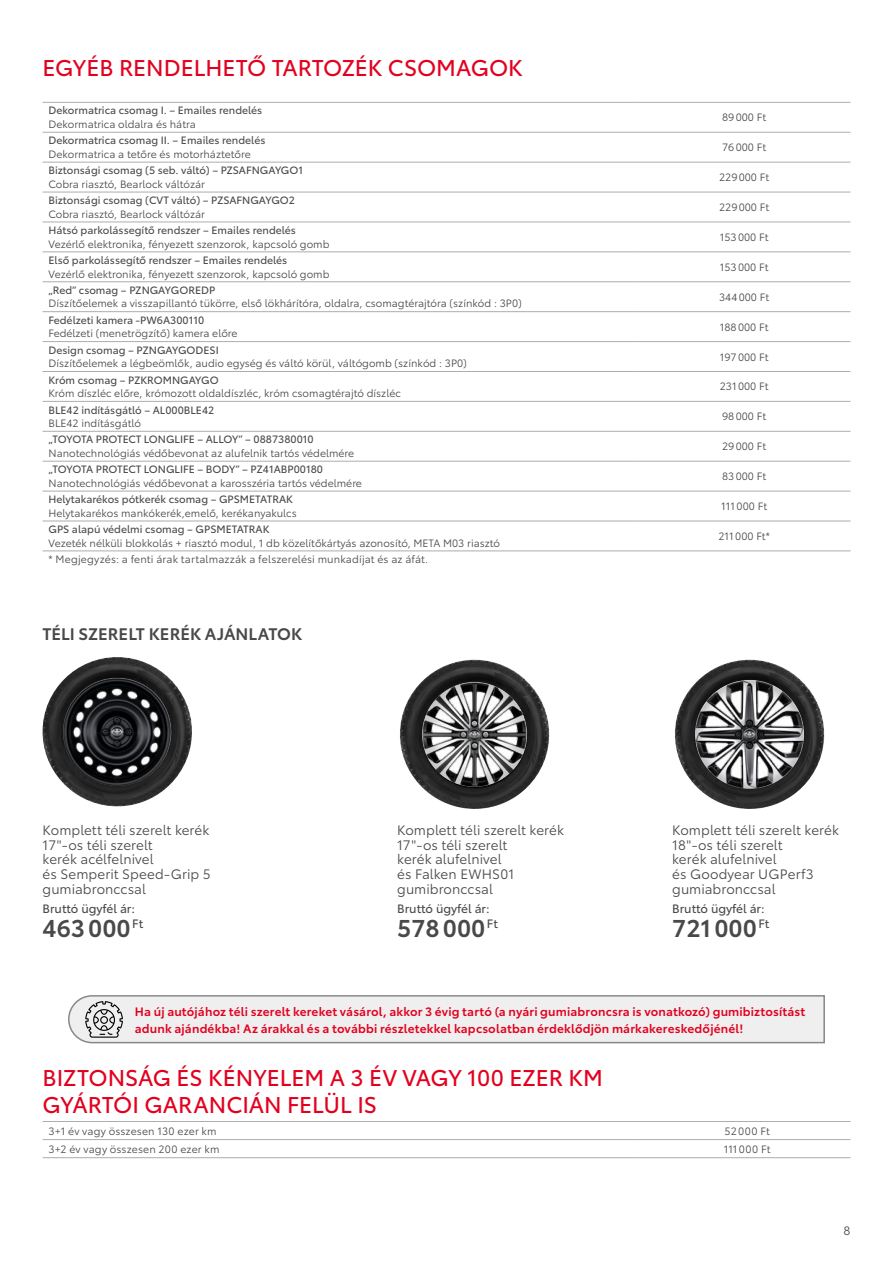
<style>
.page{position:relative;width:893px;height:1263px;background:#fff}
.page>*{position:absolute;margin:0;border:0;box-sizing:border-box;transform-origin:0 0}
.t1{font:600 24px "Toyota Type";color:#494948}
.t2{font:22.5px/27px "Toyota Type";letter-spacing:-.005em;color:#e3001f}
.t3{font:600 16.5px "Toyota Type";color:#494948}
.t4{font:13.5px/14.7px "Toyota Type";color:#494948}
.t5{font:600 12px/16.5px "Toyota Type";letter-spacing:.015em;color:#e3001f}
.t6{font:12px "Toyota Type";color:#494948}
.t7{font:12px "Toyota Type";color:#494948}
.t8{font:10.5px "Toyota Type";color:#494948}
.t9{font:10.5px "Toyota Type";color:#494948}
.t10{font:10.5px "Toyota Type";letter-spacing:.035em;color:#494948}
</style>
<div class="page">
<img style="left:43px;top:657px;width:149px;height:149px;border-radius:75px">
<img style="left:63px;top:678px;width:108px;height:108px;border-radius:54px">
<img style="left:675px;top:660px;width:149px;height:149px;border-radius:75px">
<img style="left:695px;top:680px;width:109px;height:109px;border-radius:54px">
<img style="left:400px;top:660px;width:149px;height:149px;border-radius:75px">
<img style="left:422px;top:682px;width:105px;height:105px;border-radius:53px">
<hr style="left:43px;top:1121px;width:595px;height:1px;background:#acadad">
<hr style="left:638px;top:1121px;width:212px;height:1px;background:#acadad">
<hr style="left:43px;top:1139px;width:595px;height:1px;background:#acadad">
<hr style="left:43px;top:1157px;width:595px;height:1px;background:#acadad">
<hr style="left:638px;top:1139px;width:212px;height:1px;background:#acadad">
<hr style="left:638px;top:1157px;width:212px;height:1px;background:#acadad">
<svg style="left:68px;top:995px;width:757px;height:49px"></svg>
<hr style="left:43px;top:132px;width:595px;height:1px;background:#acadad">
<hr style="left:638px;top:132px;width:212px;height:1px;background:#acadad">
<hr style="left:43px;top:162px;width:595px;height:1px;background:#acadad">
<hr style="left:638px;top:162px;width:212px;height:1px;background:#acadad">
<hr style="left:43px;top:192px;width:595px;height:1px;background:#acadad">
<hr style="left:638px;top:192px;width:212px;height:1px;background:#acadad">
<hr style="left:43px;top:222px;width:595px;height:1px;background:#acadad">
<hr style="left:638px;top:222px;width:212px;height:1px;background:#acadad">
<hr style="left:43px;top:252px;width:595px;height:1px;background:#acadad">
<hr style="left:638px;top:252px;width:212px;height:1px;background:#acadad">
<hr style="left:43px;top:281px;width:595px;height:1px;background:#acadad">
<hr style="left:638px;top:281px;width:212px;height:1px;background:#acadad">
<hr style="left:43px;top:311px;width:595px;height:1px;background:#acadad">
<hr style="left:638px;top:311px;width:212px;height:1px;background:#acadad">
<hr style="left:43px;top:341px;width:595px;height:1px;background:#acadad">
<hr style="left:638px;top:341px;width:212px;height:1px;background:#acadad">
<hr style="left:43px;top:371px;width:595px;height:1px;background:#acadad">
<hr style="left:638px;top:371px;width:212px;height:1px;background:#acadad">
<hr style="left:43px;top:401px;width:595px;height:1px;background:#acadad">
<hr style="left:638px;top:401px;width:212px;height:1px;background:#acadad">
<hr style="left:43px;top:431px;width:595px;height:1px;background:#acadad">
<hr style="left:638px;top:431px;width:212px;height:1px;background:#acadad">
<hr style="left:43px;top:461px;width:595px;height:1px;background:#acadad">
<hr style="left:638px;top:461px;width:212px;height:1px;background:#acadad">
<hr style="left:43px;top:491px;width:595px;height:1px;background:#acadad">
<hr style="left:638px;top:491px;width:212px;height:1px;background:#acadad">
<hr style="left:43px;top:521px;width:595px;height:1px;background:#acadad">
<hr style="left:638px;top:521px;width:212px;height:1px;background:#acadad">
<hr style="left:43px;top:551px;width:595px;height:1px;background:#acadad">
<hr style="left:638px;top:551px;width:212px;height:1px;background:#acadad">
<hr style="left:43px;top:102px;width:595px;height:1px;background:#acadad">
<hr style="left:638px;top:102px;width:212px;height:1px;background:#acadad">
<h2 class="t2" style="left:43px;top:53px;width:482px">EGYÉB RENDELHETŐ TARTOZÉK CSOMAGOK</h2>
<p class="t9" style="left:49px;top:103px;width:215px">Dekormatrica csomag I. – Emailes rendelés</p>
<p class="t8" style="left:49px;top:116px;width:149px">Dekormatrica oldalra és hátra</p>
<p class="t9" style="left:49px;top:133px;width:218px">Dekormatrica csomag II. – Emailes rendelés</p>
<p class="t8" style="left:49px;top:146px;width:204px">Dekormatrica a tetőre és motorháztetőre</p>
<p class="t9" style="left:49px;top:163px;width:256px">Biztonsági csomag (5 seb. váltó) – PZSAFNGAYGO1</p>
<p class="t8" style="left:49px;top:176px;width:158px">Cobra riasztó, Bearlock váltózár</p>
<p class="t9" style="left:49px;top:193px;width:248px">Biztonsági csomag (CVT váltó) – PZSAFNGAYGO2</p>
<p class="t8" style="left:49px;top:206px;width:158px">Cobra riasztó, Bearlock váltózár</p>
<p class="t9" style="left:49px;top:222px;width:249px">Hátsó parkolássegítő rendszer – Emailes rendelés</p>
<p class="t8" style="left:49px;top:236px;width:283px">Vezérlő elektronika, fényezett szenzorok, kapcsoló gomb</p>
<p class="t9" style="left:49px;top:252px;width:240px">Első parkolássegítő rendszer – Emailes rendelés</p>
<p class="t8" style="left:49px;top:266px;width:283px">Vezérlő elektronika, fényezett szenzorok, kapcsoló gomb</p>
<p class="t9" style="left:49px;top:282px;width:168px">„Red” csomag – PZNGAYGOREDP</p>
<p class="t8" style="left:49px;top:296px;width:475px">Díszítőelemek a visszapillantó tükörre, első lökhárítóra, oldalra, csomagtérajtóra (színkód : 3P0)</p>
<p class="t9" style="left:49px;top:312px;width:157px">Fedélzeti kamera -PW6A300110</p>
<p class="t8" style="left:49px;top:326px;width:191px">Fedélzeti (menetrögzítő) kamera előre</p>
<p class="t9" style="left:49px;top:342px;width:172px">Design csomag – PZNGAYGODESI</p>
<p class="t8" style="left:49px;top:356px;width:420px">Díszítőelemek a légbeömlők, audio egység és váltó körül, váltógomb (színkód : 3P0)</p>
<p class="t9" style="left:49px;top:372px;width:172px">Króm csomag – PZKROMNGAYGO</p>
<p class="t8" style="left:49px;top:386px;width:354px">Króm díszléc előre, krómozott oldaldíszléc, króm csomagtérajtó díszléc</p>
<p class="t9" style="left:49px;top:402px;width:167px">BLE42 indításgátló – AL000BLE42</p>
<p class="t8" style="left:49px;top:416px;width:94px">BLE42 indításgátló</p>
<p class="t9" style="left:49px;top:432px;width:267px">„TOYOTA PROTECT LONGLIFE – ALLOY” – 0887380010</p>
<p class="t8" style="left:49px;top:445px;width:307px">Nanotechnológiás védőbevonat az alufelnik tartós védelmére</p>
<p class="t9" style="left:49px;top:462px;width:276px">„TOYOTA PROTECT LONGLIFE – BODY” – PZ41ABP00180</p>
<p class="t8" style="left:49px;top:475px;width:315px">Nanotechnológiás védőbevonat a karosszéria tartós védelmére</p>
<p class="t9" style="left:49px;top:492px;width:246px">Helytakarékos pótkerék csomag – GPSMETATRAK</p>
<p class="t8" style="left:49px;top:505px;width:250px">Helytakarékos mankókerék,emelő, kerékanyakulcs</p>
<p class="t9" style="left:49px;top:521px;width:223px">GPS alapú védelmi csomag – GPSMETATRAK</p>
<p class="t8" style="left:49px;top:535px;width:453px">Vezeték nélküli blokkolás + riasztó modul, 1 db közelítőkártyás azonosító, META M03 riasztó</p>
<p class="t8" style="left:49px;top:552px;width:381px">* Megjegyzés: a fenti árak tartalmazzák a felszerelési munkadíjat és az áfát.</p>
<h3 class="t3" style="left:43px;top:621px;width:261px">TÉLI SZERELT KERÉK AJÁNLATOK</h3>
<p class="t4" style="left:43px;top:822px;width:170px">Komplett téli szerelt kerék<br>17"-os téli szerelt<br>kerék acélfelnivel<br>és Semperit Speed-Grip 5 gumiabronccsal</p>
<p class="t6" style="left:43px;top:899px;width:94px">Bruttó ügyfél ár:</p>
<h1 class="t1" style="left:43px;top:910px;width:102px">463000<sup>Ft</sup></h1>
<p class="t4" style="left:397px;top:822px;width:168px">Komplett téli szerelt kerék<br>17"-os téli szerelt<br>kerék alufelnivel<br>és Falken EWHS01 gumibronccsal</p>
<p class="t6" style="left:397px;top:899px;width:94px">Bruttó ügyfél ár:</p>
<h1 class="t1" style="left:397px;top:910px;width:102px">578000<sup>Ft</sup></h1>
<p class="t8" style="left:722px;top:110px;width:45px">89000 Ft</p>
<p class="t8" style="left:722px;top:140px;width:45px">76000 Ft</p>
<p class="t8" style="left:719px;top:170px;width:52px">229000 Ft</p>
<p class="t8" style="left:719px;top:199px;width:52px">229000 Ft</p>
<p class="t8" style="left:720px;top:229px;width:50px">153000 Ft</p>
<p class="t8" style="left:720px;top:259px;width:50px">153000 Ft</p>
<p class="t8" style="left:719px;top:289px;width:52px">344000 Ft</p>
<p class="t8" style="left:720px;top:319px;width:50px">188000 Ft</p>
<p class="t8" style="left:720px;top:349px;width:50px">197000 Ft</p>
<p class="t8" style="left:720px;top:379px;width:50px">231000 Ft</p>
<p class="t8" style="left:722px;top:409px;width:45px">98000 Ft</p>
<p class="t8" style="left:722px;top:439px;width:45px">29000 Ft</p>
<p class="t8" style="left:722px;top:469px;width:45px">83000 Ft</p>
<p class="t8" style="left:721px;top:498px;width:47px">111000 Ft</p>
<p class="t8" style="left:718px;top:528px;width:53px">211000 Ft*</p>
<p class="t4" style="left:672px;top:822px;width:168px">Komplett téli szerelt kerék<br>18"-os téli szerelt<br>kerék alufelnivel<br>és Goodyear UGPerf3 gumiabronccsal</p>
<p class="t6" style="left:672px;top:899px;width:94px">Bruttó ügyfél ár:</p>
<h1 class="t1" style="left:672px;top:910px;width:99px">721000<sup>Ft</sup></h1>
<p class="t5" style="left:135px;top:1003px;width:672px">Ha új autójához téli szerelt kereket vásárol, akkor 3 évig tartó (a nyári gumiabroncsra is vonatkozó) gumibiztosítást adunk ajándékba! Az árakkal és a további részletekkel kapcsolatban érdeklődjön márkakereskedőjénél!</p>
<h2 class="t2" style="left:43px;top:1062px;width:562px">BIZTONSÁG ÉS KÉNYELEM A 3 ÉV VAGY 100 EZER KM<br>GYÁRTÓI GARANCIÁN FELÜL IS</h2>
<p class="t8" style="left:49px;top:1123px;width:170px">3+1 év vagy összesen 130 ezer km</p>
<p class="t8" style="left:725px;top:1123px;width:47px">52000 Ft</p>
<p class="t8" style="left:49px;top:1141px;width:173px">3+2 év vagy összesen 200 ezer km</p>
<p class="t10" style="left:724px;top:1141px;width:48px">111000 Ft</p>
<p class="t7" style="left:844px;top:1222px;width:8px">8</p>
</div>
